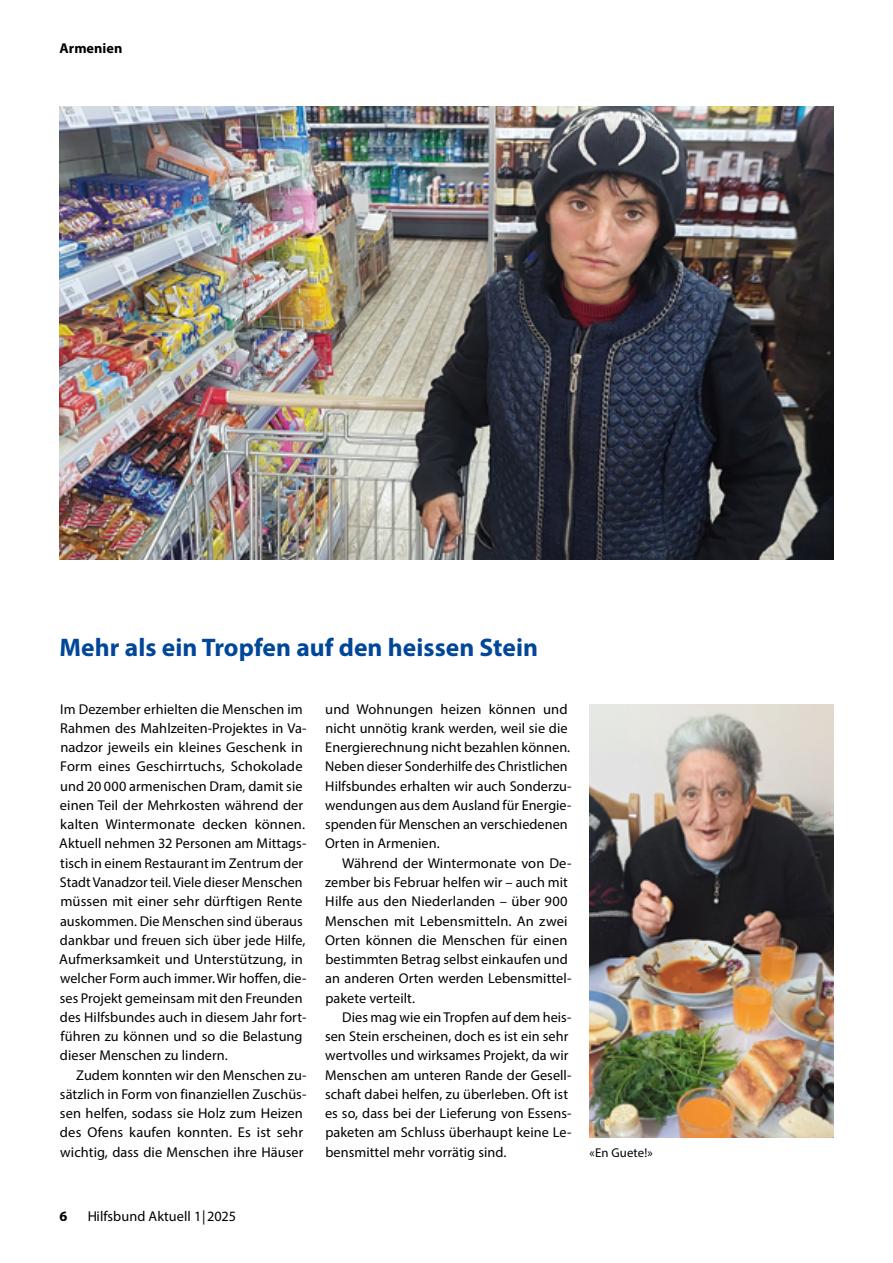
<style>
.page{position:relative;width:893px;height:1263px;background:#fff}
.page>*{position:absolute;margin:0;border:0;box-sizing:border-box;transform-origin:0 0}
.t1{font:700 25.5px "Myriad Pro";letter-spacing:.005em;color:#004699}
.t2{font:14.25px/19.2px "Myriad Pro";letter-spacing:.005em;color:#000}
.t3{font:700 14.25px "Myriad Pro";letter-spacing:.005em;color:#000}
.t4{font:12.75px "Myriad Pro";letter-spacing:.01em;color:#000}
</style>
<div class="page">
<img style="left:590px;top:704px;width:243px;height:433px">
<img style="left:60px;top:106px;width:773px;height:453px">
<p class="t3" style="left:60px;top:39px;width:65px">Armenien</p>
<p class="t1" style="left:60px;top:631px;width:480px">Mehr als ein Tropfen auf den heissen Stein</p>
<p class="t2" style="left:59px;top:699px;width:249px">Im Dezember erhielten die Menschen im Rahmen des Mahlzeiten-Projektes in Va&shy;nadzor jeweils ein kleines Geschenk in Form eines Geschirrtuchs, Schokolade und 20 000 armenischen Dram, damit sie einen Teil der Mehrkosten während der kalten Wintermonate decken können.<br>Aktuell nehmen 32 Personen am Mittags&shy;tisch in einem Restaurant im Zentrum der Stadt Vanadzor teil. Viele dieser Menschen müssen mit einer sehr dürftigen Rente auskommen. Die Menschen sind überaus dankbar und freuen sich über jede Hilfe, Aufmerksamkeit und Unterstützung, in welcher Form auch immer. Wir hoffen, die&shy;ses Projekt gemeinsam mit den Freunden des Hilfsbundes auch in diesem Jahr fort&shy;führen zu können und so die Belastung dieser Menschen zu lindern.</p>
<p class="t2" style="left:60px;top:1065px;width:248px;text-indent:16px">Zudem konnten wir den Menschen zu&shy;sätzlich in Form von finanziellen Zuschüs&shy;sen helfen, sodass sie Holz zum Heizen des Ofens kaufen konnten. Es ist sehr wichtig, dass die Menschen ihre Häuser</p>
<p class="t2" style="left:325px;top:699px;width:248px">und Wohnungen heizen können und nicht unnötig krank werden, weil sie die Energierechnung nicht bezahlen können.<br>Neben dieser Sonderhilfe des Christlichen Hilfsbundes erhalten wir auch Sonderzu&shy;wendungen aus dem Ausland für Energie&shy;spenden für Menschen an verschiedenen Orten in Armenien.</p>
<p class="t2" style="left:325px;top:853px;width:248px;text-indent:17px">Während der Wintermonate von De&shy;zember bis Februar helfen wir – auch mit Hilfe aus den Niederlanden – über 900<br>Menschen mit Lebensmitteln. An zwei Orten können die Menschen für einen bestimmten Betrag selbst einkaufen und an anderen Orten werden Lebensmittel&shy;pakete verteilt.</p>
<p class="t2" style="left:325px;top:1007px;width:248px;text-indent:17px">Dies mag wie ein Tropfen auf dem heis&shy;sen Stein erscheinen, doch es ist ein sehr wertvolles und wirksames Projekt, da wir Menschen am unteren Rande der Gesell&shy;schaft dabei helfen, zu überleben. Oft ist es so, dass bei der Lieferung von Essens&shy;paketen am Schluss überhaupt keine Le&shy;bensmittel mehr vorrätig sind.</p>
<p class="t4" style="left:590px;top:1144px;width:65px">«En Guete!»</p>
<p class="t3" style="left:60px;top:1206px;width:9px">6</p>
<p class="t2" style="left:87px;top:1206px;width:151px">Hilfsbund Aktuell 1| 2025</p>
</div>
